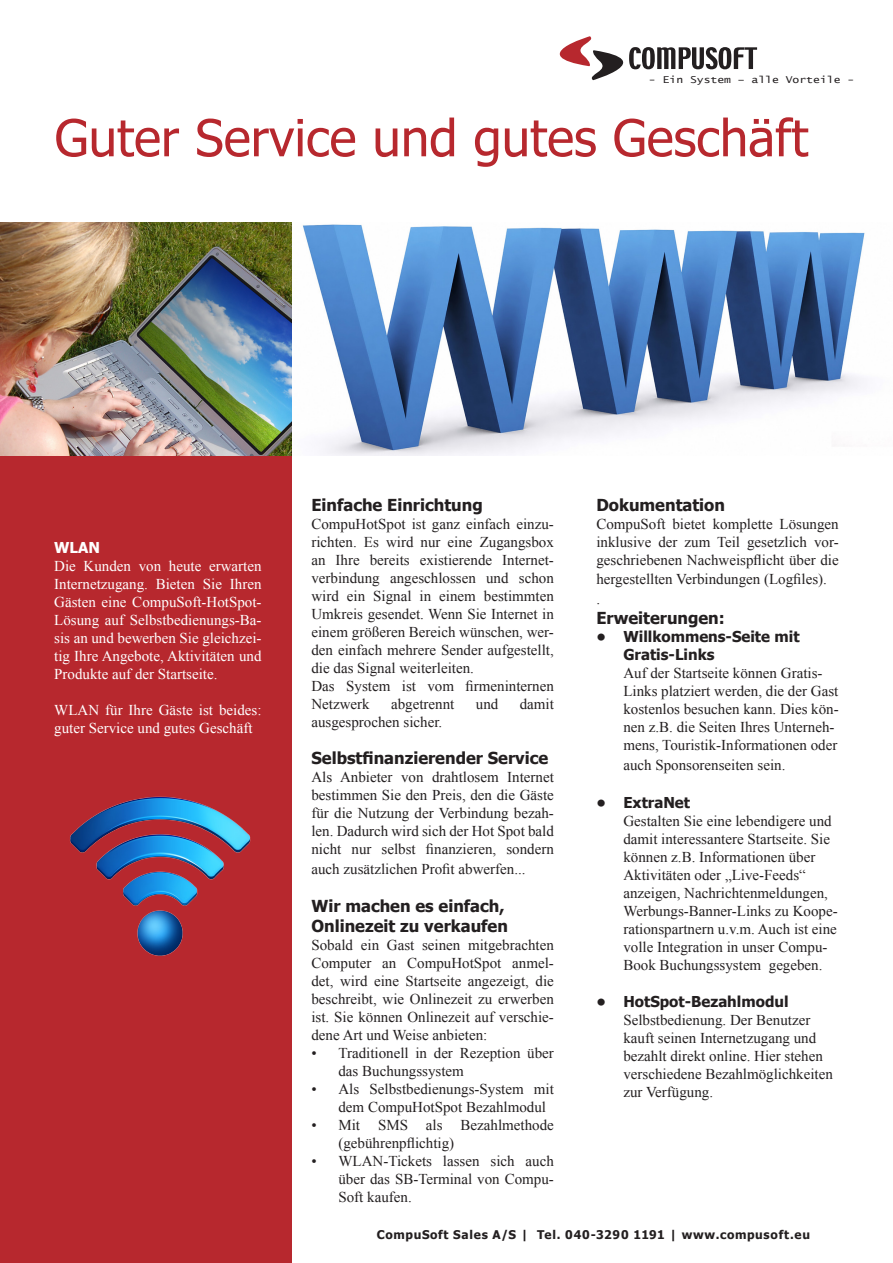
<style>
.page{position:relative;width:893px;height:1263px;background:#fff}
.page>*{position:absolute;margin:0;border:0;box-sizing:border-box;transform-origin:0 0}
.t1{font:51px "Tahoma";color:#b7282e}
.t2{font:700 16.5px/19.8px "Tahoma";color:#231f20}
.t3{font:15px/18px "Times New Roman";color:#231f20}
.t4{font:15px/18px "Times New Roman";color:#fff;text-align:justify}
.t5{font:700 15px "Tahoma";color:#fff}
.t6{font:700 12px "Tahoma";letter-spacing:.05em;color:#231f20}
.t7{font:9.6px "Lucida Sans Typewriter";color:#231f20;scale:1.19 1}
.s1{font-family:"Tahoma";font-weight:700}
</style>
<div class="page">
<div style="left:0;top:455px;width:291px;height:808px;background:#b7282e"></div>
<img style="left:0;top:223px;width:865px;height:232px">
<img style="left:70px;top:796px;width:181px;height:160px">
<svg style="left:559px;top:36px;width:198px;height:44px"></svg>
<p class="t7" style="left:649px;top:74px;width:174px">- Ein System – alle Vorteile -</p>
<p class="t1" style="left:55px;top:104px;width:755px">Guter Service und gutes Geschäft</p>
<p class="t5" style="left:54px;top:537px;width:47px">WLAN</p>
<p class="t4" style="left:54px;top:557px;width:209px">Die Kunden von heute erwarten Internetzugang. Bieten Sie Ihren Gästen eine CompuSoft-HotSpot-Lösung auf Selbstbedienungs-Ba&shy;sis an und bewerben Sie gleichzei&shy;tig Ihre Angebote, Aktivitäten und Produkte auf der Startseite.</p>
<p class="t4" style="left:54px;top:701px;width:209px">WLAN für Ihre Gäste ist beides: guter Service und gutes Geschäft</p>
<p class="t2" style="left:311px;top:494px;width:173px">Einfache Einrichtung</p>
<p class="t3" style="left:311px;top:514px;width:244px;text-align:justify">CompuHotSpot ist ganz einfach einzu&shy;richten. Es wird nur eine Zugangsbox an Ihre bereits existierende Internet&shy;verbindung angeschlossen und schon wird ein Signal in einem bestimmten Umkreis gesendet. Wenn Sie Internet in einem größeren Bereich wünschen, wer&shy;den einfach mehrere Sender aufgestellt, die das Signal weiterleiten.</p>
<p class="t3" style="left:311px;top:676px;width:244px">Das System ist vom firmeninternen<br>Netzwerk</p>
<p class="t3" style="left:391px;top:694px;width:65px">abgetrennt</p>
<p class="t3" style="left:476px;top:694px;width:24px">und</p>
<p class="t3" style="left:520px;top:694px;width:36px">damit</p>
<p class="t3" style="left:311px;top:712px;width:132px">ausgesprochen sicher.</p>
<p class="t2" style="left:311px;top:747px;width:238px">Selbstfinanzierender Service</p>
<p class="t3" style="left:311px;top:768px;width:244px;text-align:justify">Als Anbieter von drahtlosem Internet bestimmen Sie den Preis, den die Gäste für die Nutzung der Verbindung bezah&shy;len. Dadurch wird sich der Hot Spot bald nicht nur selbst finanzieren, sondern</p>
<p class="t3" style="left:311px;top:860px;width:216px">auch zusätzlichen Profit abwerfen...</p>
<p class="t2" style="left:311px;top:895px;width:198px">Wir machen es einfach,<br>Onlinezeit zu verkaufen</p>
<p class="t3" style="left:311px;top:935px;width:244px;text-align:justify">Sobald ein Gast seinen mitgebrachten Computer an CompuHotSpot anmel&shy;det, wird eine Startseite angezeigt, die beschreibt, wie Onlinezeit zu erwerben ist. Sie können Onlinezeit auf verschie&shy;dene Art und Weise anbieten:</p>
<p class="t3" style="left:338px;top:1043px;width:217px;text-indent:-27px">• Traditionell in der Rezeption über das Buchungssystem</p>
<p class="t3" style="left:338px;top:1079px;width:217px;text-indent:-27px">• Als Selbstbedienungs-System mit dem CompuHotSpot Bezahlmodul</p>
<p class="t3" style="left:338px;top:1115px;width:217px;text-indent:-27px">• Mit SMS als Bezahlmethode (gebührenpflichtig)</p>
<p class="t3" style="left:338px;top:1151px;width:217px;text-align:justify;text-indent:-27px">• WLAN-Tickets lassen sich auch über das SB-Terminal von Compu-Soft kaufen.</p>
<p class="t2" style="left:596px;top:494px;width:130px">Dokumentation</p>
<p class="t3" style="left:596px;top:514px;width:244px;text-align:justify">CompuSoft bietet komplette Lösungen inklusive der zum Teil gesetzlich vor&shy;geschriebenen Nachweispflicht über die</p>
<p class="t3" style="left:596px;top:570px;width:232px">hergestellten Verbindungen (Logfiles).</p>
<p class="t3" style="left:596px;top:590px;width:5px">.</p>
<p class="t2" style="left:596px;top:607px;width:130px">Erweiterungen:</p>
<p class="t3" style="left:623px;top:628px;width:217px;text-indent:-27px"><span class="s1">• Willkommens-Seite mit<br>Gratis-Links<br></span>Auf der Startseite können Gratis-<br>Links platziert werden, die der Gast kostenlos besuchen kann. Dies kön&shy;nen z.B. die Seiten Ihres Unterneh&shy;mens, Touristik-Informationen oder</p>
<p class="t3" style="left:623px;top:755px;width:164px">auch Sponsorenseiten sein.</p>
<p class="t3" style="left:623px;top:793px;width:216px;text-indent:-27px"><span class="s1">• ExtraNet<br></span>Gestalten Sie eine lebendigere und damit interessantere Startseite. Sie können z.B. Informationen über<br>Aktivitäten oder „Live-Feeds“ anzeigen, Nachrichtenmeldungen,<br>Werbungs-Banner-Links zu Koope&shy;rationspartnern u.v.m. Auch ist eine volle Integration in unser Compu-<br>Book Buchungssystem gegeben.</p>
<p class="t3" style="left:623px;top:993px;width:211px;text-indent:-27px"><span class="s1">• HotSpot-Bezahlmodul<br></span>Selbstbedienung. Der Benutzer kauft seinen Internetzugang und bezahlt direkt online. Hier stehen verschiedene Bezahlmöglichkeiten zur Verfügung.</p>
<p class="t6" style="left:377px;top:1226px;width:435px">CompuSoft Sales A/S | Tel. 040-3290 1191 | www.compusoft.eu</p>
</div>
